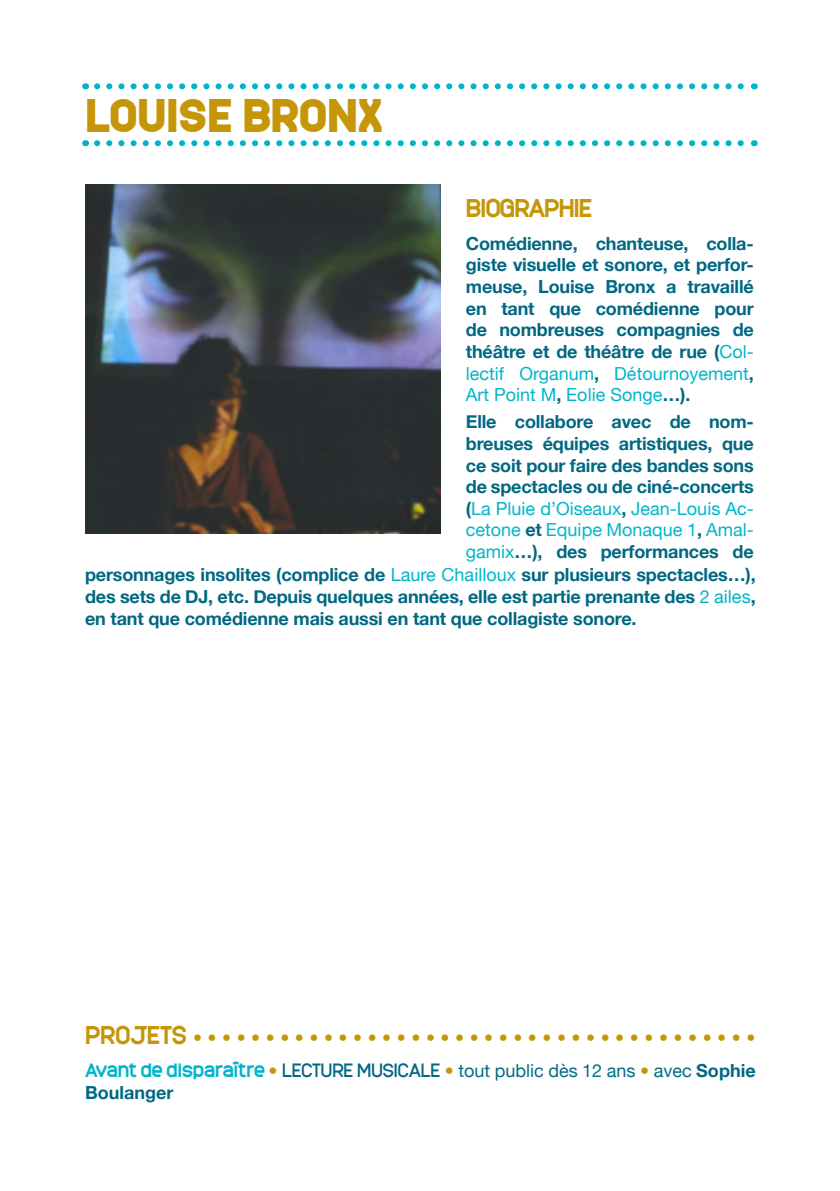
<style>
.page{position:relative;width:840px;height:1191px;background:#fff}
.page>*{position:absolute;margin:0;border:0;box-sizing:border-box;transform-origin:0 0}
.t1{font:900 44px "Monark";color:#c49608}
.t2{font:700 24px "Monark";letter-spacing:-.03em;color:#c49608}
.t3{font:700 18px/21.6px "Helvetica Neue";letter-spacing:-.01em;color:#006882;text-align:justify}
.t4{font:18px/21.6px "Helvetica Neue";color:#006e82}
.t5{font:700 18px "Helvetica Neue";color:#c49608}
.s1{font-weight:400;color:#00b5cb}
.s2{font-family:"Monark";font-size:24px}
.s3{font-family:"Monark";font-weight:700;color:#00b5cb}
.s4{font-weight:700;color:#c49608}
.s5{font-family:"Monark";color:#006882}
.s6{font-weight:700;color:#006882}
</style>
<div class="page">
<img style="left:85px;top:184px;width:355px;height:349px">
<svg style="left:97px;top:83px;width:647px;height:6px"></svg>
<svg style="left:97px;top:140px;width:647px;height:6px"></svg>
<p class="t1" style="left:85px;top:84px;width:299px">LOUISE BRONX</p>
<p class="t2" style="left:465px;top:190px;width:128px">BIOGRAPHIE</p>
<p class="t3" style="left:465px;top:232px;width:289px">Comédienne, chanteuse, colla&shy;giste visuelle et sonore, et perfor&shy;meuse, Louise Bronx a travaillé en tant que comédienne pour de nombreuses compagnies de théâtre et de théâtre de rue (<span class="s1">Col&shy;lectif Organum</span>, <span class="s1">Détournoyement</span>, <span class="s1">Art Point M</span>, <span class="s1">Eolie Songe</span>…).</p>
<p class="t3" style="left:465px;top:411px;width:289px">Elle collabore avec de nom&shy;breuses équipes artistiques, que ce soit pour faire des bandes sons de spectacles ou de ciné-concerts (<span class="s1">La Pluie d’Oiseaux</span>, <span class="s1">Jean-Louis Ac&shy;cetone</span> et <span class="s1">Equipe Monaque 1</span>, <span class="s1">Amal&shy;gamix</span>…), des performances de</p>
<p class="t3" style="left:85px;top:564px;width:671px">personnages insolites (complice de <span class="s1">Laure Chailloux</span> sur plusieurs spectacles…), des sets de DJ, etc. Depuis quelques années, elle est partie prenante des <span class="s1">2 ailes</span>, en tant que comédienne mais aussi en tant que collagiste sonore.</p>
<p class="t5" style="left:85px;top:1026px;width:671px"><span class="s2">PROJETS</span> • • • • • • • • • • • • • • • • • • • • • • • • • • • • • • • • • • • • • • •</p>
<p class="t4" style="left:85px;top:1059px;width:671px"><span class="s3">Avant de disparaître</span> <span class="s4">•</span> <span class="s5">LECTURE MUSICALE</span> <span class="s4">•</span> tout public dès 12 ans <span class="s4">•</span> avec <span class="s6">Sophie<br>Boulanger</span></p>
</div>
